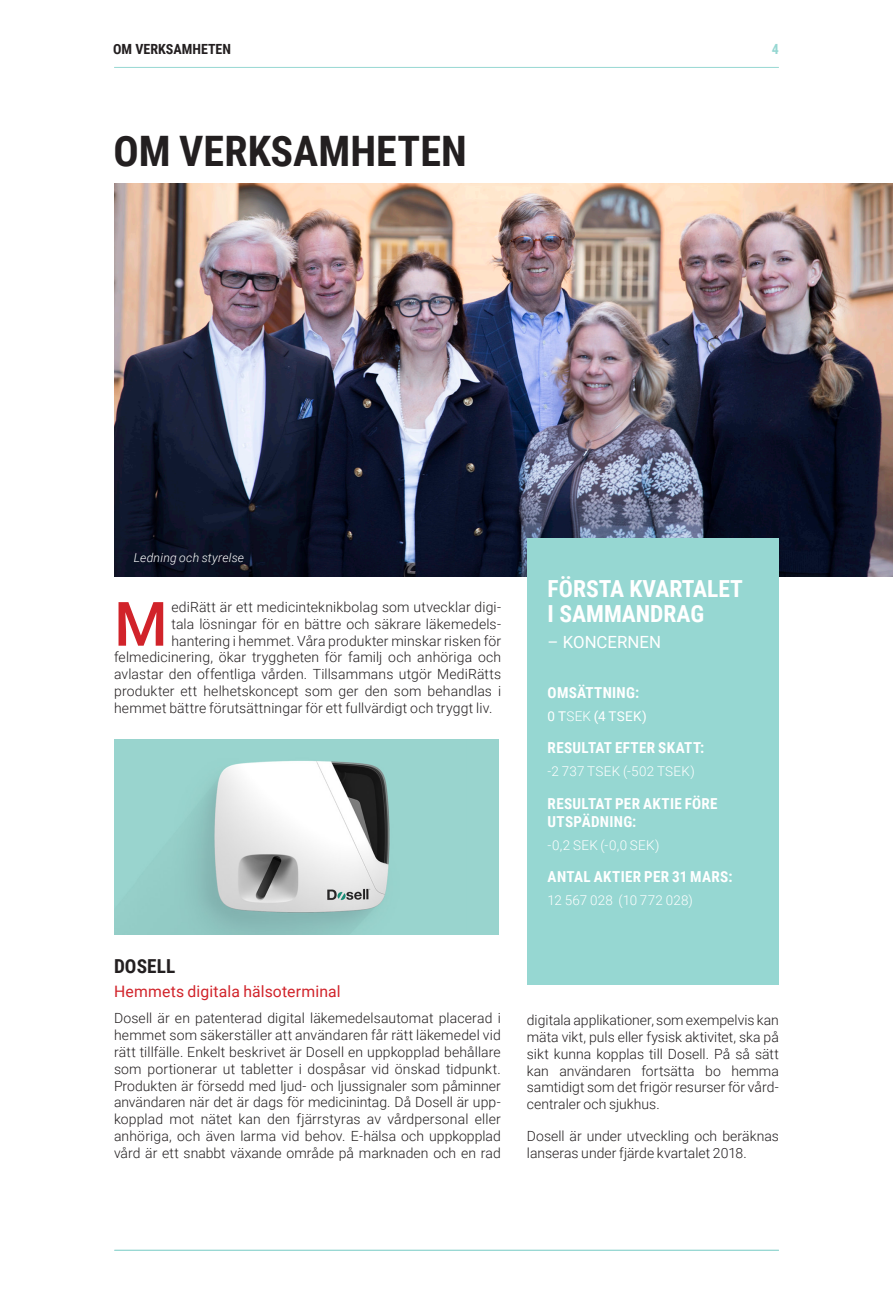
<style>
.page{position:relative;width:893px;height:1290px;background:#fff}
.page>*{position:absolute;margin:0;border:0;box-sizing:border-box;transform-origin:0 0}
.Rubrik_2{font:500 61.25px "Roboto";color:#d1232a}
.Rubrik_2-2{font:700 42px "Roboto Condensed";color:#231f20}
.t1{font:700 23.45px/25.2px "Roboto Condensed";color:#fff}
.Rubrik_2-3{font:700 19.25px "Roboto Condensed";letter-spacing:.005em;color:#231f20}
.t2{font:16.8px "Roboto";color:#fff}
.Rubrik_2-4{font:15.75px "Roboto";letter-spacing:.01em;color:#d1232a}
.Rubrik_2-5{font:700 15.05px/18.2px "Roboto Condensed";letter-spacing:.02em;color:#fff}
.Rubrik_2-6{font:300 14px/16.8px "Roboto";letter-spacing:.01em;color:#231f20;text-align:justify}
.t3{font:700 14px "Roboto Condensed";color:#231f20}
.t4{font:700 14px "Roboto Condensed";color:#96d7d2}
.Rubrik_2-7{font:300 13.47px "Roboto";letter-spacing:.02em;color:#fff}
.Rubrik_2-8{font:13.47px "Roboto";color:#fff}
.Rubrik_2-9{font:italic 300 12.25px "Roboto";letter-spacing:.02em;color:#fff}
.s1{font-weight:300}
</style>
<div class="page">
<hr style="left:114px;top:67px;width:665px;height:1px;background:#96d7d2">
<hr style="left:114px;top:1250px;width:665px;height:1px;background:#96d7d2">
<img style="left:114px;top:184px;width:779px;height:393px">
<div style="left:527px;top:538px;width:252px;height:447px;background:#96d7d2"></div>
<img style="left:138px;top:739px;width:328px;height:195px">
<p class="t3" style="left:113px;top:39px;width:119px">OM VERKSAMHETEN</p>
<p class="t4" style="left:772px;top:40px;width:9px">4</p>
<p class="Rubrik_2-2" style="left:114px;top:121px;width:355px">OM VERKSAMHETEN</p>
<p class="Rubrik_2-9" style="left:134px;top:549px;width:112px">Ledning och styrelse</p>
<p class="Rubrik_2" style="left:114px;top:581px;width:55px">M</p>
<p class="Rubrik_2-6" style="left:171px;top:598px;width:331px">ediRätt är ett medicinteknikbolag som utvecklar digi-</p>
<p class="Rubrik_2-6" style="left:171px;top:615px;width:331px">tala lösningar för en bättre och säkrare läkemedels-</p>
<p class="Rubrik_2-6" style="left:171px;top:632px;width:331px">hantering i hemmet. Våra produkter minskar risken för</p>
<p class="Rubrik_2-6" style="left:114px;top:648px;width:389px">felmedicinering, ökar tryggheten för familj och anhöriga och</p>
<p class="Rubrik_2-6" style="left:114px;top:665px;width:389px">avlastar den offentliga vården. Tillsammans utgör MediRätts</p>
<p class="Rubrik_2-6" style="left:114px;top:682px;width:389px">produkter ett helhetskoncept som ger den som behandlas i</p>
<p class="Rubrik_2-6" style="left:114px;top:699px;width:380px">hemmet bättre förutsättningar för ett fullvärdigt och tryggt liv.</p>
<p class="t1" style="left:548px;top:575px;width:197px">FÖRSTA KVARTALET<br>I SAMMANDRAG</p>
<p class="t2" style="left:548px;top:631px;width:115px">– KONCERNEN</p>
<p class="Rubrik_2-5" style="left:548px;top:683px;width:93px">OMSÄTTNING:</p>
<p class="Rubrik_2-8" style="left:548px;top:707px;width:101px">0 T<span class="s1">SEK</span> (4 TSEK)</p>
<p class="Rubrik_2-5" style="left:548px;top:738px;width:158px">RESULTAT EFTER SKATT:</p>
<p class="Rubrik_2-7" style="left:548px;top:762px;width:149px">-2 737 TSEK (-502 TSEK)</p>
<p class="Rubrik_2-5" style="left:548px;top:794px;width:171px">RESULTAT PER AKTIE FÖRE<br>UTSPÄDNING:</p>
<p class="Rubrik_2-7" style="left:548px;top:836px;width:113px">-0,2 SEK (-0,0 SEK)</p>
<p class="Rubrik_2-5" style="left:548px;top:867px;width:186px">ANTAL AKTIER PER 31 MARS:</p>
<p class="Rubrik_2-7" style="left:548px;top:891px;width:147px">12 567 028 (10 772 028)</p>
<p class="Rubrik_2-3" style="left:114px;top:952px;width:63px">DOSELL</p>
<p class="Rubrik_2-4" style="left:114px;top:980px;width:228px">Hemmets digitala hälsoterminal</p>
<p class="Rubrik_2-6" style="left:114px;top:1009px;width:388px">Dosell är en patenterad digital läkemedelsautomat placerad i hemmet som säkerställer att användaren får rätt läkemedel vid rätt tillfälle. Enkelt beskrivet är Dosell en uppkopplad behållare som portionerar ut tabletter i dospåsar vid önskad tidpunkt.<br>Produkten är försedd med ljud- och ljussignaler som påminner användaren när det är dags för medicinintag. Då Dosell är upp&shy;kopplad mot nätet kan den fjärrstyras av vårdpersonal eller anhöriga, och även larma vid behov. E-hälsa och uppkopplad vård är ett snabbt växande område på marknaden och en rad</p>
<p class="Rubrik_2-6" style="left:527px;top:1011px;width:254px">digitala applikationer, som exempelvis kan mäta vikt, puls eller fysisk aktivitet, ska på sikt kunna kopplas till Dosell. På så sätt kan användaren fortsätta bo hemma samtidigt som det frigör resurser för vård&shy;centraler och sjukhus.</p>
<p class="Rubrik_2-6" style="left:527px;top:1127px;width:253px">Dosell är under utveckling och beräknas lanseras under fjärde kvartalet 2018.</p>
</div>
